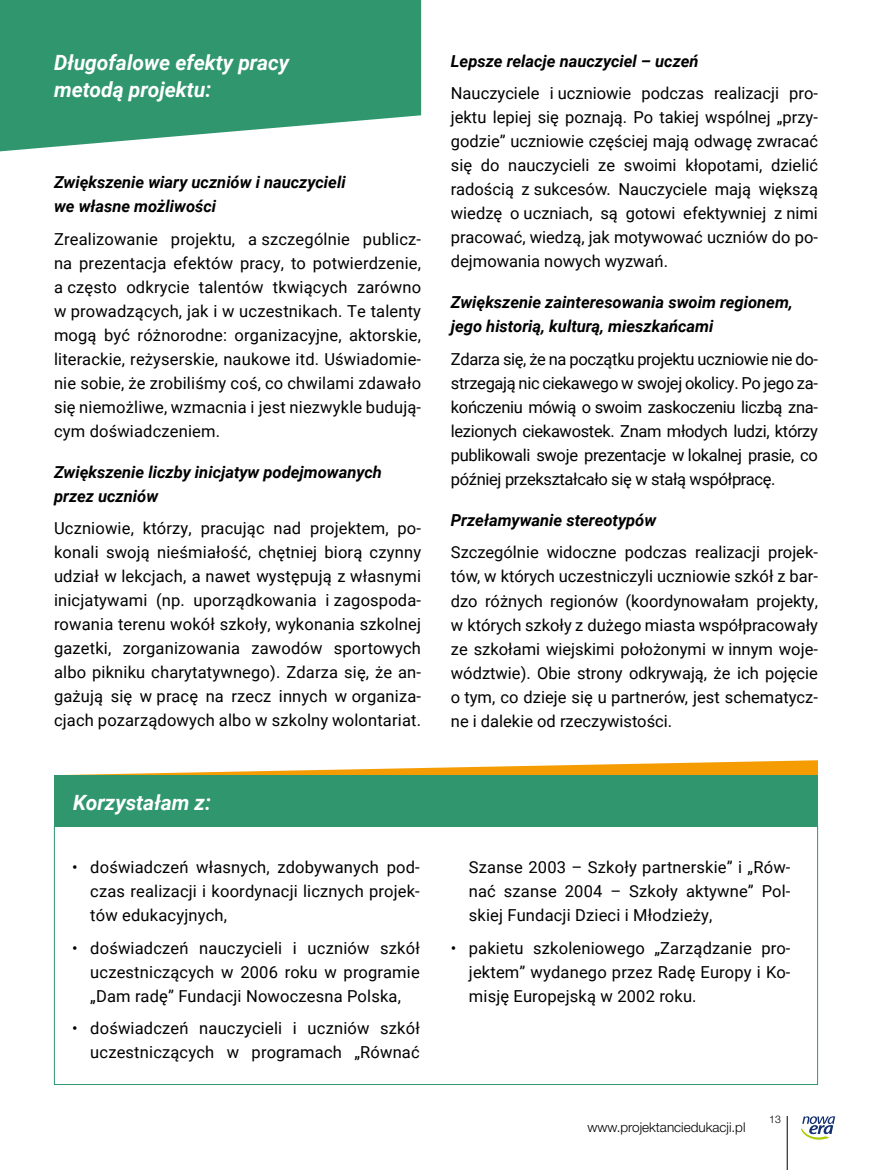
<style>
.page{position:relative;width:872px;height:1170px;background:#fff}
.page>*{position:absolute;margin:0;border:0;box-sizing:border-box;transform-origin:0 0}
.t1{font:italic 700 21px/27px "Roboto";color:#fff}
.t2{font:16.5px/24px "Roboto";letter-spacing:.01em;color:#000;text-align:justify}
.t3{font:italic 700 16.5px/24px "Roboto";color:#000}
.t4{font:300 13.5px "Helvetica Neue LT Pro";color:#000}
.t5{font:300 10.5px "Helvetica Neue LT Pro";color:#000}
</style>
<div class="page">
<hr style="left:787px;top:1115px;width:1px;height:54px;background:#000">
<svg style="left:800px;top:1116px;width:35px;height:23px"></svg>
<svg style="left:0;top:0;width:421px;height:151px;fill:#2f966e"></svg>
<svg style="left:65px;top:760px;width:753px;height:15px"></svg>
<div style="left:54px;top:775px;width:764px;height:51px;background:#2f966e"></div>
<div style="left:54px;top:825px;width:764px;height:259px;border:1px solid #2f966e"></div>
<p class="t1" style="left:54px;top:48px;width:237px">Długofalowe efekty pracy metodą projektu:</p>
<p class="t3" style="left:54px;top:169px;width:293px">Zwiększenie wiary uczniów i nauczycieli we własne możliwości</p>
<p class="t2" style="left:54px;top:226px;width:369px">Zrealizowanie projektu, a szczególnie publicz&shy;na prezentacja efektów pracy, to potwierdzenie, a często odkrycie talentów tkwiących zarówno w prowadzących, jak i w uczestnikach. Te talenty mogą być różnorodne: organizacyjne, aktorskie, literackie, reżyserskie, naukowe itd. Uświadomie&shy;nie sobie, że zrobiliśmy coś, co chwilami zdawało się niemożliwe, wzmacnia i jest niezwykle budują&shy;cym doświadczeniem.</p>
<p class="t3" style="left:54px;top:459px;width:329px">Zwiększenie liczby inicjatyw podejmowanych przez uczniów</p>
<p class="t2" style="left:54px;top:515px;width:368px">Uczniowie, którzy, pracując nad projektem, po&shy;konali swoją nieśmiałość, chętniej biorą czynny udział w lekcjach, a nawet występują z własnymi inicjatywami (np. uporządkowania i zagospoda&shy;rowania terenu wokół szkoły, wykonania szkolnej gazetki, zorganizowania zawodów sportowych albo pikniku charytatywnego). Zdarza się, że an&shy;gażują się w pracę na rzecz innych w organiza&shy;cjach pozarządowych albo w szkolny wolontariat.</p>
<p class="t1" style="left:73px;top:788px;width:139px">Korzystałam z:</p>
<p class="t2" style="left:90px;top:854px;width:331px;text-indent:-18px">• doświadczeń własnych, zdobywanych pod&shy;czas realizacji i koordynacji licznych projek&shy;tów edukacyjnych,</p>
<p class="t2" style="left:90px;top:935px;width:331px;text-indent:-18px">• doświadczeń nauczycieli i uczniów szkół uczestniczących w 2006 roku w programie „Dam radę” Fundacji Nowoczesna Polska,</p>
<p class="t2" style="left:72px;top:1015px;width:349px;text-align:right">• doświadczeń nauczycieli i uczniów szkół uczestniczących w programach „Równać</p>
<p class="t3" style="left:451px;top:48px;width:249px">Lepsze relacje nauczyciel – uczeń</p>
<p class="t2" style="left:451px;top:81px;width:368px">Nauczyciele i uczniowie podczas realizacji pro&shy;jektu lepiej się poznają. Po takiej wspólnej „przy&shy;godzie” uczniowie częściej mają odwagę zwracać się do nauczycieli ze swoimi kłopotami, dzielić radością z sukcesów. Nauczyciele mają większą wiedzę o uczniach, są gotowi efektywniej z nimi pracować, wiedzą, jak motywować uczniów do po&shy;dejmowania nowych wyzwań.</p>
<p class="t3" style="left:451px;top:290px;width:343px">Zwiększenie zainteresowania swoim regionem, jego historią, kulturą, mieszkańcami</p>
<p class="t2" style="left:451px;top:346px;width:368px">Zdarza się, że na początku projektu uczniowie nie do&shy;strzegają nic ciekawego w swojej okolicy. Po jego za&shy;kończeniu mówią o swoim zaskoczeniu liczbą zna&shy;lezionych ciekawostek. Znam młodych ludzi, którzy publikowali swoje prezentacje w lokalnej prasie, co później przekształcało się w stałą współpracę.</p>
<p class="t3" style="left:451px;top:507px;width:207px">Przełamywanie stereotypów</p>
<p class="t2" style="left:451px;top:540px;width:368px">Szczególnie widoczne podczas realizacji projek&shy;tów, w których uczestniczyli uczniowie szkół z bar&shy;dzo różnych regionów (koordynowałam projekty, w których szkoły z dużego miasta współpracowały ze szkołami wiejskimi położonymi w innym woje&shy;wództwie). Obie strony odkrywają, że ich pojęcie o tym, co dzieje się u partnerów, jest schematycz&shy;ne i dalekie od rzeczywistości.</p>
<p class="t2" style="left:469px;top:854px;width:323px">Szanse 2003 – Szkoły partnerskie” i „Rów&shy;nać szanse 2004 – Szkoły aktywne” Pol&shy;skiej Fundacji Dzieci i Młodzieży,</p>
<p class="t2" style="left:469px;top:935px;width:323px;text-indent:-18px">• pakietu szkoleniowego „Zarządzanie pro&shy;jektem” wydanego przez Radę Europy i Ko&shy;misję Europejską w 2002 roku.</p>
<p class="t4" style="left:587px;top:1118px;width:160px">www.projektanciedukacji.pl</p>
<p class="t5" style="left:769px;top:1113px;width:13px">13</p>
</div>
